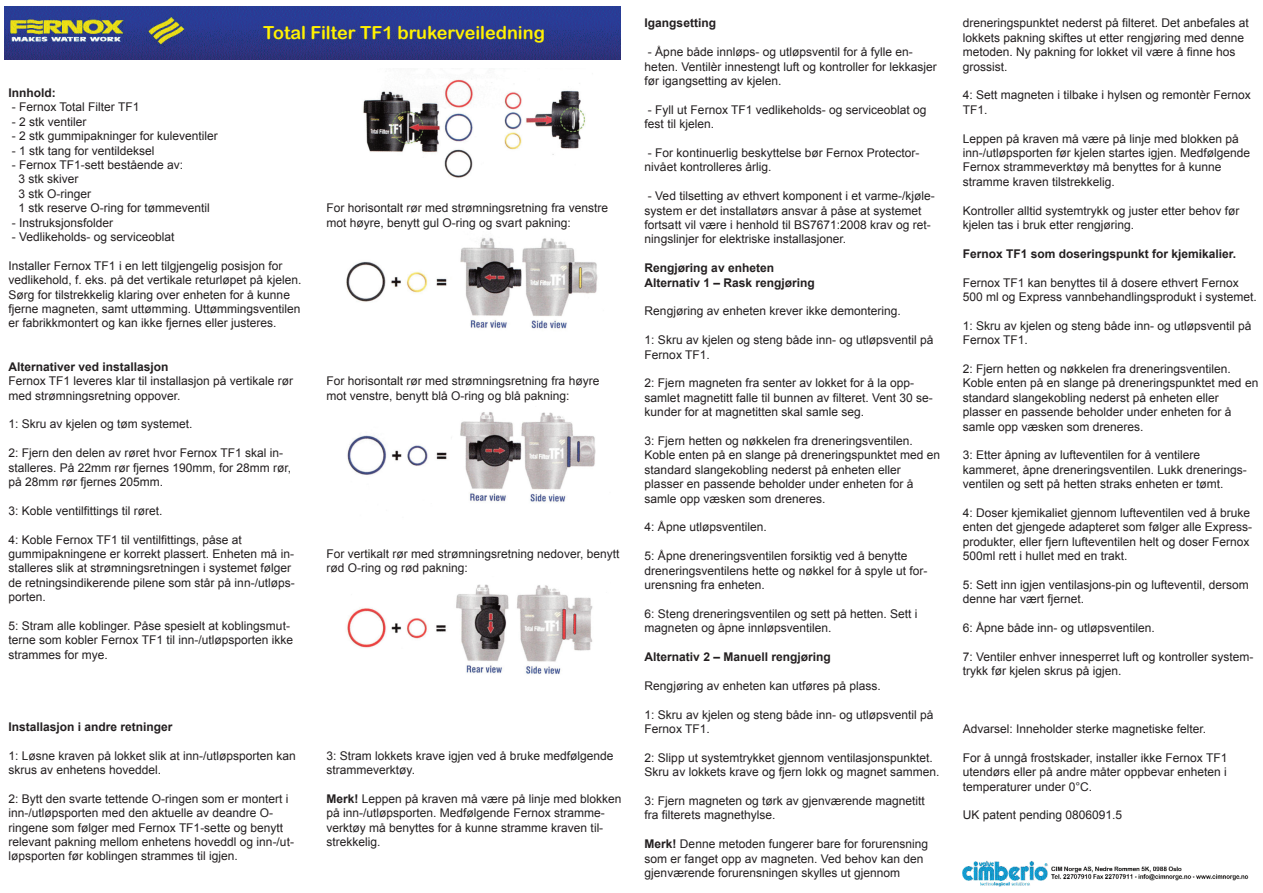
<style>
.page{position:relative;width:1263px;height:893px;background:#fff}
.page>*{position:absolute;margin:0;border:0;box-sizing:border-box;transform-origin:0 0}
.t1{font:18px "Arial Rounded MT Bold";color:#fff101}
.t2{font:12px/14.4px "Arial";color:#231f20}
.t3{font:700 12px/14.4px "Arial";color:#231f20}
.s1{font-weight:700}
</style>
<div class="page">
<div style="left:4px;top:4px;width:617px;height:56px;background:linear-gradient(to right,#293d96,#293d96)"></div>
<img style="left:4px;top:7px;width:617px;height:53px">
<img style="left:363px;top:79px;width:222px;height:99px">
<img style="left:346px;top:238px;width:252px;height:91px">
<img style="left:347px;top:412px;width:249px;height:91px">
<img style="left:347px;top:584px;width:246px;height:91px">
<img style="left:962px;top:861px;width:287px;height:25px">
<h1 class="t1" style="left:263px;top:22px;width:283px">Total Filter TF1 brukerveiledning</h1>
<p class="t3" style="left:9px;top:86px;width:49px">Innhold:</p>
<p class="t2" style="left:12px;top:100px;width:129px">- Fernox Total Filter TF1</p>
<p class="t2" style="left:12px;top:114px;width:76px">- 2 stk ventiler</p>
<p class="t2" style="left:12px;top:129px;width:208px">- 2 stk gummipakninger for kuleventiler</p>
<p class="t2" style="left:12px;top:143px;width:144px">- 1 stk tang for ventildeksel</p>
<p class="t2" style="left:19px;top:158px;width:193px;text-indent:-7px">- Fernox TF1-sett bestående av:<br>3 stk skiver<br>3 stk O-ringer<br>1 stk reserve O-ring for tømmeventil</p>
<p class="t2" style="left:12px;top:215px;width:103px">- Instruksjonsfolder</p>
<p class="t2" style="left:12px;top:230px;width:164px">- Vedlikeholds- og serviceoblat</p>
<p class="t2" style="left:9px;top:258px;width:294px">Installer Fernox TF1 i en lett tilgjengelig posisjon for vedlikehold, f. eks. på det vertikale returløpet på kjelen.<br>Sørg for tilstrekkelig klaring over enheten for å kunne fjerne magneten, samt uttømming. Uttømmingsventilen er fabrikkmontert og kan ikke fjernes eller justeres.</p>
<p class="t3" style="left:9px;top:359px;width:162px">Alternativer ved installasjon</p>
<p class="t2" style="left:9px;top:374px;width:286px">Fernox TF1 leveres klar til installasjon på vertikale rør med strømningsretning oppover.</p>
<p class="t2" style="left:9px;top:417px;width:186px">1: Skru av kjelen og tøm systemet.</p>
<p class="t2" style="left:9px;top:446px;width:284px">2: Fjern den delen av røret hvor Fernox TF1 skal in&shy;stalleres. På 22mm rør fjernes 190mm, for 28mm rør, på 28mm rør fjernes 205mm.</p>
<p class="t2" style="left:9px;top:503px;width:156px">3: Koble ventilfittings til røret.</p>
<p class="t2" style="left:8px;top:532px;width:288px">4: Koble Fernox TF1 til ventilfittings, påse at gummipakningene er korrekt plassert. Enheten må in&shy;stalleres slik at strømningsretningen i systemet følger de retningsindikerende pilene som står på inn-/utløps&shy;porten.</p>
<p class="t2" style="left:8px;top:618px;width:286px">5: Stram alle koblinger. Påse spesielt at koblingsmut&shy;terne som kobler Fernox TF1 til inn-/utløpsporten ikke strammes for mye.</p>
<p class="t3" style="left:8px;top:719px;width:166px">Installasjon i andre retninger</p>
<p class="t2" style="left:8px;top:748px;width:289px">1: Løsne kraven på lokket slik at inn-/utløpsporten kan skrus av enhetens hoveddel.</p>
<p class="t2" style="left:8px;top:791px;width:287px">2: Bytt den svarte tettende O-ringen som er montert i inn-/utløpsporten med den aktuelle av deandre O&shy;ringene som følger med Fernox TF1-sette og benytt relevant pakning mellom enhetens hoveddl og inn-/ut&shy;løpsporten før koblingen strammes til igjen.</p>
<p class="t2" style="left:327px;top:201px;width:283px">For horisontalt rør med strømningsretning fra venstre mot høyre, benytt gul O-ring og svart pakning:</p>
<p class="t2" style="left:327px;top:374px;width:274px">For horisontalt rør med strømningsretning fra høyre mot venstre, benytt blå O-ring og blå pakning:</p>
<p class="t2" style="left:327px;top:547px;width:294px">For vertikalt rør med strømningsretning nedover, benytt rød O-ring og rød pakning:</p>
<p class="t2" style="left:327px;top:748px;width:288px">3: Stram lokkets krave igjen ved å bruke medfølgende strammeverktøy.</p>
<p class="t2" style="left:326px;top:791px;width:296px"><span class="s1">Merk!</span> Leppen på kraven må være på linje med blokken på inn-/utløpsporten. Medfølgende Fernox stramme&shy;verktøy må benyttes for å kunne stramme kraven til&shy;strekkelig.</p>
<p class="t3" style="left:645px;top:16px;width:73px">Igangsetting</p>
<p class="t2" style="left:645px;top:45px;width:294px">- Åpne både innløps- og utløpsventil for å fylle en&shy;heten. Ventilèr innestengt luft og kontroller for lekkasjer før igangsetting av kjelen.</p>
<p class="t2" style="left:645px;top:102px;width:283px">- Fyll ut Fernox TF1 vedlikeholds- og serviceoblat og fest til kjelen.</p>
<p class="t2" style="left:645px;top:146px;width:276px">- For kontinuerlig beskyttelse bør Fernox Protector&shy;nivået kontrolleres årlig.</p>
<p class="t2" style="left:645px;top:189px;width:292px">- Ved tilsetting av ethvert komponent i et varme-/kjøle&shy;system er det installatørs ansvar å påse at systemet fortsatt vil være i henhold til BS7671:2008 krav og ret&shy;ningslinjer for elektriske installasjoner.</p>
<p class="t3" style="left:645px;top:261px;width:172px">Rengjøring av enheten<br>Alternativ 1 – Rask rengjøring</p>
<p class="t2" style="left:645px;top:304px;width:258px">Rengjøring av enheten krever ikke demontering.</p>
<p class="t2" style="left:645px;top:333px;width:290px">1: Skru av kjelen og steng både inn- og utløpsventil på<br>Fernox TF1.</p>
<p class="t2" style="left:645px;top:376px;width:290px">2: Fjern magneten fra senter av lokket for å la opp&shy;samlet magnetitt falle til bunnen av filteret. Vent 30 se&shy;kunder for at magnetitten skal samle seg.</p>
<p class="t2" style="left:645px;top:434px;width:297px">3: Fjern hetten og nøkkelen fra dreneringsventilen.<br>Koble enten på en slange på dreneringspunktet med en standard slangekobling nederst på enheten eller plasser en passende beholder under enheten for å samle opp væsken som dreneres.</p>
<p class="t2" style="left:645px;top:520px;width:124px">4: Åpne utløpsventilen.</p>
<p class="t2" style="left:645px;top:549px;width:284px">5: Åpne dreneringsventilen forsiktig ved å benytte dreneringsventilens hette og nøkkel for å spyle ut for&shy;urensning fra enheten.</p>
<p class="t2" style="left:645px;top:606px;width:274px">6: Steng dreneringsventilen og sett på hetten. Sett i magneten og åpne innløpsventilen.</p>
<p class="t3" style="left:645px;top:650px;width:188px">Alternativ 2 – Manuell rengjøring</p>
<p class="t2" style="left:645px;top:678px;width:238px">Rengjøring av enheten kan utføres på plass.</p>
<p class="t2" style="left:645px;top:707px;width:290px">1: Skru av kjelen og steng både inn- og utløpsventil på<br>Fernox TF1.</p>
<p class="t2" style="left:645px;top:750px;width:296px">2: Slipp ut systemtrykket gjennom ventilasjonspunktet.<br>Skru av lokkets krave og fjern lokk og magnet sammen.</p>
<p class="t2" style="left:645px;top:794px;width:282px">3: Fjern magneten og tørk av gjenværende magnetitt fra filterets magnethylse.</p>
<p class="t2" style="left:645px;top:837px;width:285px"><span class="s1">Merk!</span> Denne metoden fungerer bare for forurensning som er fanget opp av magneten. Ved behov kan den gjenværende forurensningen skylles ut gjennom</p>
<p class="t2" style="left:963px;top:16px;width:288px">dreneringspunktet nederst på filteret. Det anbefales at lokkets pakning skiftes ut etter rengjøring med denne metoden. Ny pakning for lokket vil være å finne hos grossist.</p>
<p class="t2" style="left:963px;top:88px;width:290px">4: Sett magneten i tilbake i hylsen og remontèr Fernox<br>TF1.</p>
<p class="t2" style="left:963px;top:131px;width:289px">Leppen på kraven må være på linje med blokken på inn-/utløpsporten før kjelen startes igjen. Medfølgende Fernox strammeverktøy må benyttes for å kunne stramme kraven tilstrekkelig.</p>
<p class="t2" style="left:963px;top:203px;width:278px">Kontroller alltid systemtrykk og juster etter behov før kjelen tas i bruk etter rengjøring.</p>
<p class="t3" style="left:963px;top:246px;width:275px">Fernox TF1 som doseringspunkt for kjemikalier.</p>
<p class="t2" style="left:963px;top:275px;width:296px">Fernox TF1 kan benyttes til å dosere ethvert Fernox<br>500 ml og Express vannbehandlingsprodukt i systemet.</p>
<p class="t2" style="left:963px;top:318px;width:290px">1: Skru av kjelen og steng både inn- og utløpsventil på<br>Fernox TF1.</p>
<p class="t2" style="left:963px;top:362px;width:297px">2: Fjern hetten og nøkkelen fra dreneringsventilen.<br>Koble enten på en slange på dreneringspunktet med en standard slangekobling nederst på enheten eller plasser en passende beholder under enheten for å samle opp væsken som dreneres.</p>
<p class="t2" style="left:963px;top:448px;width:286px">3: Etter åpning av lufteventilen for å ventilere kammeret, åpne dreneringsventilen. Lukk drenerings&shy;ventilen og sett på hetten straks enheten er tømt.</p>
<p class="t2" style="left:963px;top:506px;width:291px">4: Doser kjemikaliet gjennom lufteventilen ved å bruke enten det gjengede adapteret som følger alle Express&shy;produkter, eller fjern lufteventilen helt og doser Fernox 500ml rett i hullet med en trakt.</p>
<p class="t2" style="left:963px;top:578px;width:288px">5: Sett inn igjen ventilasjons-pin og lufteventil, dersom denne har vært fjernet.</p>
<p class="t2" style="left:963px;top:621px;width:194px">6: Åpne både inn- og utløpsventilen.</p>
<p class="t2" style="left:963px;top:650px;width:292px">7: Ventiler enhver innesperret luft og kontroller system&shy;trykk før kjelen skrus på igjen.</p>
<p class="t2" style="left:963px;top:722px;width:245px">Advarsel: Inneholder sterke magnetiske felter.</p>
<p class="t2" style="left:963px;top:750px;width:266px;text-align:justify">For å unngå frostskader, installer ikke Fernox TF1 utendørs eller på andre måter oppbevar enheten i temperaturer under 0°C.</p>
<p class="t2" style="left:963px;top:808px;width:161px">UK patent pending 0806091.5</p>
</div>
